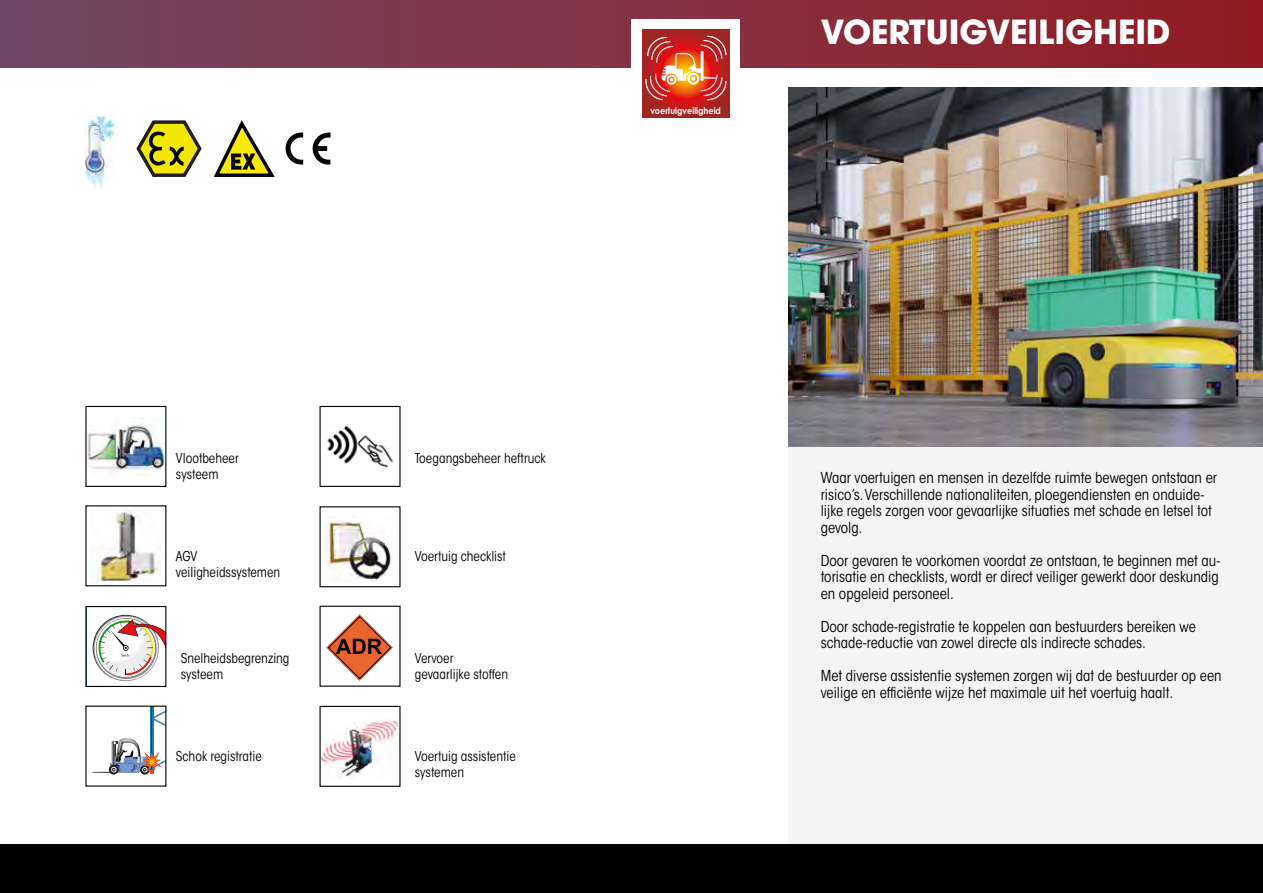
<style>
.page{position:relative;width:1263px;height:893px;background:#fff}
.page>*{position:absolute;margin:0;border:0;box-sizing:border-box;transform-origin:0 0}
.t1{font:700 33px "ITC Avant Garde Pro";color:#fff}
.t2{font:condensed 15px/16.5px "ITC Avant Garde Std";color:#000}
.t3{font:condensed 13.5px/16.2px "ITC Avant Garde Std";color:#000}
.t4{font:700 9.15px "Century Gothic";color:#fff;scale:.88 1}
</style>
<div class="page">
<div style="left:0;top:0;width:1263px;height:67px;background:linear-gradient(to right,#714763,#941c23)"></div>
<div style="left:789px;top:447px;width:474px;height:446px;background:#f4f4f4"></div>
<div style="left:0;top:844px;width:1263px;height:49px;background:#000"></div>
<svg style="left:286px;top:133px;width:45px;height:32px"></svg>
<img style="left:86px;top:116px;width:27px;height:72px">
<svg style="left:214px;top:120px;width:61px;height:57px"></svg>
<svg style="left:136px;top:120px;width:66px;height:57px"></svg>
<img style="left:87px;top:417px;width:77px;height:59px">
<div style="left:85px;top:406px;width:81px;height:81px;border:1px solid #000"></div>
<svg style="left:91px;top:708px;width:73px;height:66px"></svg>
<img style="left:323px;top:516px;width:69px;height:65px">
<div style="left:319px;top:706px;width:81px;height:81px;border:1px solid #000"></div>
<div style="left:319px;top:406px;width:81px;height:81px;border:1px solid #000"></div>
<svg style="left:93px;top:615px;width:71px;height:66px"></svg>
<div style="left:85px;top:606px;width:81px;height:81px;border:1px solid #000"></div>
<svg style="left:326px;top:614px;width:67px;height:67px"></svg>
<img style="left:789px;top:87px;width:474px;height:360px">
<div style="left:631px;top:20px;width:108px;height:121px;background:#fff"></div>
<svg style="left:642px;top:29px;width:88px;height:89px;background:#a82321"></svg>
<svg style="left:645px;top:36px;width:81px;height:64px;background:#d75540"></svg>
<img style="left:327px;top:425px;width:66px;height:42px">
<img style="left:322px;top:719px;width:75px;height:59px">
<img style="left:91px;top:510px;width:70px;height:73px">
<p class="t4" style="left:650px;top:105px;width:82px">voertuigveiligheid</p>
<h1 class="t1" style="left:821px;top:10px;width:351px">VOERTUIGVEILIGHEID</h1>
<p class="t3" style="left:176px;top:450px;width:64px">Vlootbeheer systeem</p>
<p class="t3" style="left:176px;top:548px;width:106px">AGV veiligheidssystemen</p>
<p class="t3" style="left:415px;top:450px;width:132px">Toegangsbeheer heftruck</p>
<p class="t3" style="left:415px;top:548px;width:93px">Voertuig checklist</p>
<p class="t3" style="left:181px;top:650px;width:110px">Snelheidsbegrenzing systeem</p>
<p class="t3" style="left:415px;top:650px;width:95px">Vervoer gevaarlijke stoffen</p>
<p class="t3" style="left:176px;top:748px;width:87px">Schok registratie</p>
<p class="t3" style="left:415px;top:748px;width:102px">Voertuig assistentie systemen</p>
<p class="t2" style="left:821px;top:470px;width:398px">Waar voertuigen en mensen in dezelfde ruimte bewegen ontstaan er risico’s. Verschillende nationaliteiten, ploegendiensten en onduide&shy;lijke regels zorgen voor gevaarlijke situaties met schade en letsel tot gevolg.</p>
<p class="t2" style="left:821px;top:552px;width:401px;text-align:justify">Door gevaren te voorkomen voordat ze ontstaan, te beginnen met au&shy;torisatie en checklists, wordt er direct veiliger gewerkt door deskundig en opgeleid personeel.</p>
<p class="t2" style="left:821px;top:618px;width:377px">Door schade-registratie te koppelen aan bestuurders bereiken we schade-reductie van zowel directe als indirecte schades.</p>
<p class="t2" style="left:821px;top:668px;width:402px">Met diverse assistentie systemen zorgen wij dat de bestuurder op een veilige en efficiënte wijze het maximale uit het voertuig haalt.</p>
</div>
